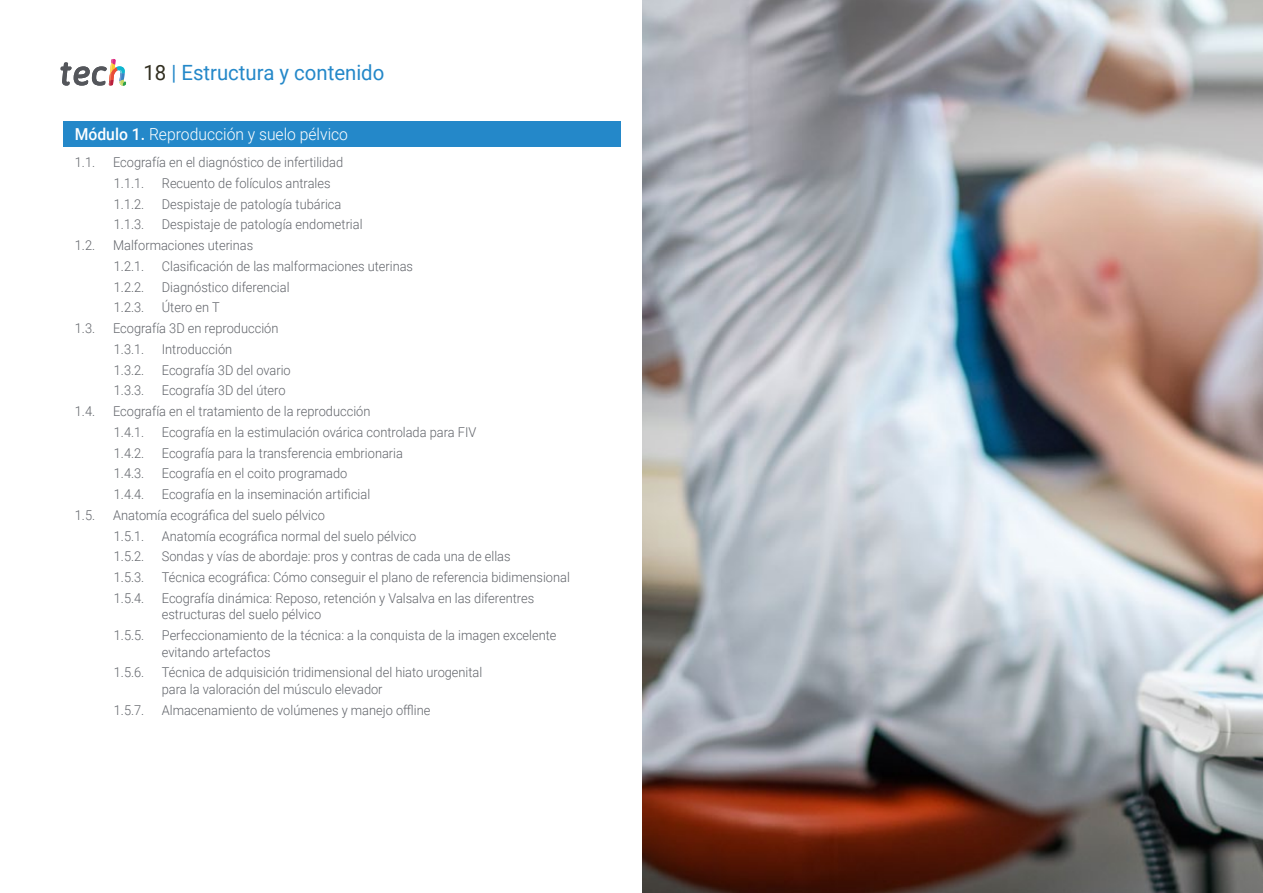
<style>
.page{position:relative;width:1263px;height:893px;background:#fff}
.page>*{position:absolute;margin:0;border:0;box-sizing:border-box;transform-origin:0 0}
.t1{font:21px "Roboto";color:#2488c9}
.t2{font:300 16.5px "Roboto";color:#fff;scale:.95 1}
.t3{font:300 13.5px/20.7px "Roboto";color:#61646a;scale:.95 1}
.s1{color:#312e20}
.s2{font-weight:500}
</style>
<div class="page">
<div style="left:64px;top:121px;width:557px;height:25px;background:#2488c9"></div>
<img style="left:642px;top:0;width:621px;height:893px">
<svg style="left:61px;top:59px;width:65px;height:27px"></svg>
<h1 class="t1" style="left:144px;top:57px;width:242px"><span class="s1">18</span> | Estructura y contenido</h1>
<p class="t2" style="left:75px;top:123px;width:289px"><span class="s2">Módulo 1.</span> Reproducción y suelo pélvico</p>
<p class="t3" style="left:75px;top:151px;width:23px">1.1.</p>
<p class="t3" style="left:113px;top:151px;width:244px">Ecografía en el diagnóstico de infertilidad<br>1.1.1.</p>
<p class="t3" style="left:162px;top:172px;width:179px">Recuento de folículos antrales</p>
<p class="t3" style="left:114px;top:193px;width:34px">1.1.2.</p>
<p class="t3" style="left:162px;top:193px;width:190px">Despistaje de patología tubárica</p>
<p class="t3" style="left:114px;top:214px;width:34px">1.1.3.</p>
<p class="t3" style="left:162px;top:214px;width:213px">Despistaje de patología endometrial</p>
<p class="t3" style="left:75px;top:234px;width:23px">1.2.</p>
<p class="t3" style="left:113px;top:234px;width:149px">Malformaciones uterinas<br>1.2.1.</p>
<p class="t3" style="left:162px;top:255px;width:266px">Clasificación de las malformaciones uterinas</p>
<p class="t3" style="left:114px;top:276px;width:34px">1.2.2.</p>
<p class="t3" style="left:162px;top:276px;width:136px">Diagnóstico diferencial</p>
<p class="t3" style="left:114px;top:297px;width:34px">1.2.3.</p>
<p class="t3" style="left:162px;top:297px;width:62px">Útero en T</p>
<p class="t3" style="left:75px;top:317px;width:23px">1.3.</p>
<p class="t3" style="left:113px;top:317px;width:176px">Ecografía 3D en reproducción<br>1.3.1.</p>
<p class="t3" style="left:162px;top:338px;width:76px">Introducción</p>
<p class="t3" style="left:114px;top:359px;width:34px">1.3.2.</p>
<p class="t3" style="left:162px;top:359px;width:137px">Ecografía 3D del ovario</p>
<p class="t3" style="left:114px;top:380px;width:34px">1.3.3.</p>
<p class="t3" style="left:162px;top:380px;width:132px">Ecografía 3D del útero</p>
<p class="t3" style="left:75px;top:400px;width:23px">1.4.</p>
<p class="t3" style="left:113px;top:400px;width:272px">Ecografía en el tratamiento de la reproducción<br>1.4.1.</p>
<p class="t3" style="left:162px;top:421px;width:332px">Ecografía en la estimulación ovárica controlada para FIV</p>
<p class="t3" style="left:114px;top:442px;width:34px">1.4.2.</p>
<p class="t3" style="left:162px;top:442px;width:255px">Ecografía para la transferencia embrionaria</p>
<p class="t3" style="left:114px;top:463px;width:34px">1.4.3.</p>
<p class="t3" style="left:162px;top:463px;width:197px">Ecografía en el coito programado</p>
<p class="t3" style="left:114px;top:483px;width:34px">1.4.4.</p>
<p class="t3" style="left:162px;top:483px;width:221px">Ecografía en la inseminación artificial</p>
<p class="t3" style="left:75px;top:504px;width:23px">1.5.</p>
<p class="t3" style="left:113px;top:504px;width:224px">Anatomía ecográfica del suelo pélvico<br>1.5.1.</p>
<p class="t3" style="left:162px;top:525px;width:269px">Anatomía ecográfica normal del suelo pélvico</p>
<p class="t3" style="left:114px;top:546px;width:34px">1.5.2.</p>
<p class="t3" style="left:162px;top:546px;width:369px">Sondas y vías de abordaje: pros y contras de cada una de ellas</p>
<p class="t3" style="left:114px;top:566px;width:34px">1.5.3.</p>
<p class="t3" style="left:162px;top:566px;width:431px">Técnica ecográfica: Cómo conseguir el plano de referencia bidimensional</p>
<p class="t3" style="left:114px;top:587px;width:34px">1.5.4.</p>
<p class="t3" style="left:162px;top:589px;width:393px;line-height:16.5px">Ecografía dinámica: Reposo, retención y Valsalva en las diferentres estructuras del suelo pélvico</p>
<p class="t3" style="left:114px;top:624px;width:34px">1.5.5.</p>
<p class="t3" style="left:162px;top:627px;width:417px;line-height:16.5px">Perfeccionamiento de la técnica: a la conquista de la imagen excelente evitando artefactos</p>
<p class="t3" style="left:114px;top:662px;width:34px">1.5.6.</p>
<p class="t3" style="left:162px;top:664px;width:339px;line-height:16.5px">Técnica de adquisición tridimensional del hiato urogenital para la valoración del músculo elevador</p>
<p class="t3" style="left:114px;top:699px;width:34px">1.5.7.</p>
<p class="t3" style="left:162px;top:699px;width:284px">Almacenamiento de volúmenes y manejo offline</p>
</div>
